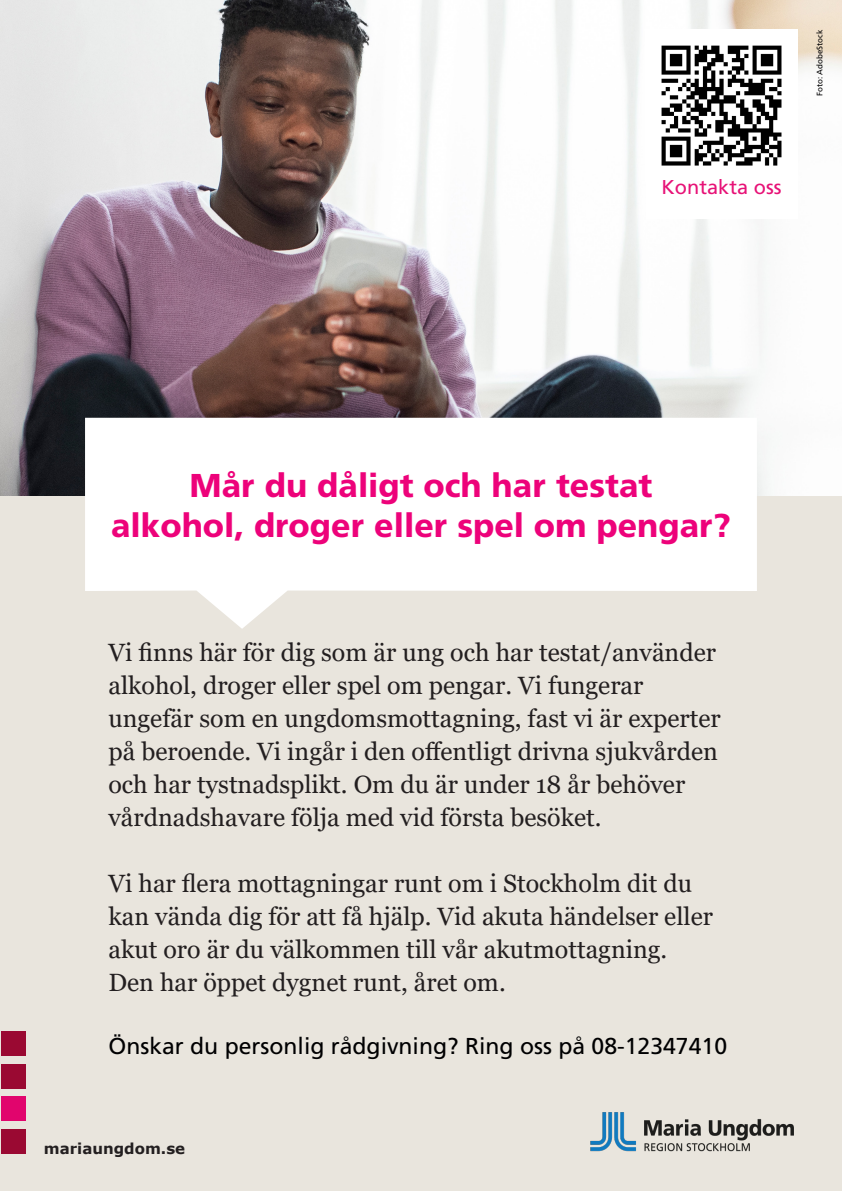
<style>
.page{position:relative;width:842px;height:1191px;background:#fff}
.page>*{position:absolute;margin:0;border:0;box-sizing:border-box;transform-origin:0 0}
.t1{font:800 33px/39.6px "Frutiger SLLOTF";color:#ed027a;text-align:center}
.t2{font:25px/33px "Georgia";color:#231f20}
.t3{font:23px "Frutiger SLLOTF";color:#000001}
.t4{font:20px "Frutiger SLLOTF";color:#e71277}
.t5{font:700 15px "Verdana";color:#231f20}
.t6{font:8px "Frutiger SLLOTF";color:#000001}
</style>
<div class="page">
<div style="left:0;top:495px;width:842px;height:696px;background:#e9e5dd"></div>
<img style="left:590px;top:1112px;width:204px;height:40px">
<img style="left:0;top:0;width:842px;height:495px">
<svg style="left:85px;top:418px;width:672px;height:211px;fill:#fff"></svg>
<div style="left:646px;top:30px;width:151px;height:189px;background:#fff"></div>
<img style="left:661px;top:45px;width:121px;height:121px">
<div style="left:1px;top:1096px;width:24px;height:25px;background:#e1056d"></div>
<div style="left:1px;top:1129px;width:24px;height:25px;background:#9a0932"></div>
<div style="left:1px;top:1030px;width:24px;height:25px;background:#9a0932"></div>
<div style="left:1px;top:1063px;width:24px;height:25px;background:#9a0932"></div>
<p class="t4" style="left:661px;top:175px;width:122px">Kontakta oss</p>
<p class="t6" style="left:815px;top:96px;width:68px;rotate:-90deg">Foto: AdobeStock</p>
<p class="t1" style="left:111px;top:465px;width:621px">Mår du dåligt och har testat<br>alkohol, droger eller spel om pengar?</p>
<p class="t2" style="left:108px;top:636px;width:614px">Vi finns här för dig som är ung och har testat/använder alkohol, droger eller spel om pengar. Vi fungerar ungefär som en ungdomsmottagning, fast vi är experter på beroende. Vi ingår i den offentligt drivna sjukvården och har tystnadsplikt. Om du är under 18 år behöver vårdnadshavare följa med vid första besöket.</p>
<p class="t2" style="left:108px;top:867px;width:606px">Vi har flera mottagningar runt om i Stockholm dit du kan vända dig för att få hjälp. Vid akuta händelser eller akut oro är du välkommen till vår akutmottagning.<br>Den har öppet dygnet runt, året om.</p>
<p class="t3" style="left:108px;top:1032px;width:620px">Önskar du personlig rådgivning? Ring oss på 08-12347410</p>
<p class="t5" style="left:44px;top:1138px;width:143px">mariaungdom.se</p>
</div>
